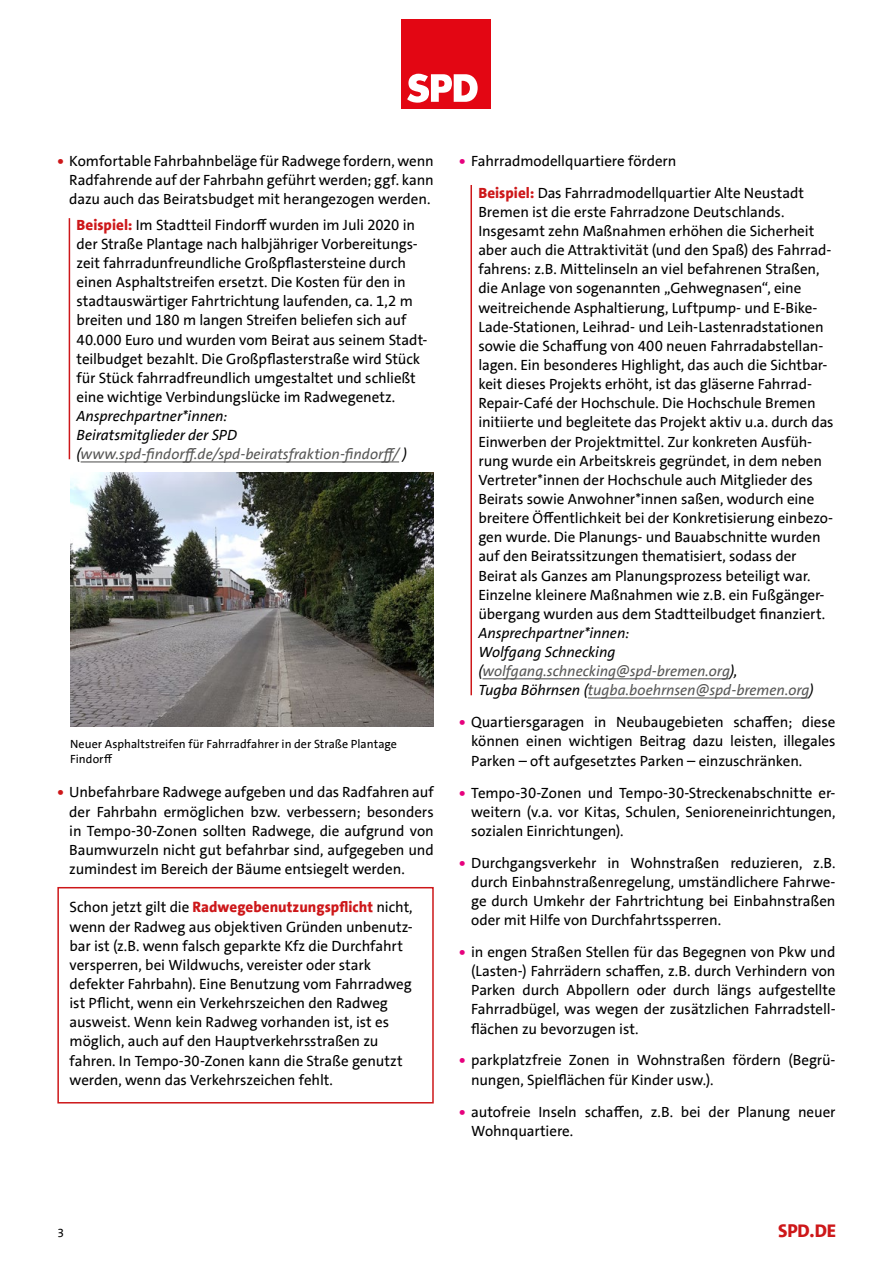
<style>
.page{position:relative;width:893px;height:1263px;background:#fff}
.page>*{position:absolute;margin:0;border:0;box-sizing:border-box;transform-origin:0 0}
.t1{font:800 18.6px "SPD The Sans";color:#cd1719}
.t2{font:15px/19.2px "SPD The Sans";letter-spacing:-.005em;color:#000;text-align:justify}
.t3{font:italic 15px/19.2px "SPD The Sans";letter-spacing:-.005em;color:#575756}
.t4{font:12px/15px "SPD The Sans";letter-spacing:.005em;color:#000}
.s1{font-weight:800;color:#cd1719}
.s2{color:#000}
.s3{font-weight:800;color:#e6007d}
</style>
<div class="page">
<div style="left:402px;top:19px;width:89px;height:89px;background:#e30613"></div>
<svg style="left:407px;top:74px;width:71px;height:29px"></svg>
<hr style="left:81px;top:461px;width:318px;height:1px;background:#575756">
<img style="left:70px;top:472px;width:364px;height:254px">
<hr style="left:482px;top:678px;width:248px;height:1px;background:#575756">
<hr style="left:588px;top:697px;width:221px;height:1px;background:#575756">
<div style="left:57px;top:887px;width:377px;height:216px;border:2px solid #cd1719"></div>
<hr style="left:69px;top:218px;width:1px;height:241px;background:#cd1719">
<hr style="left:470px;top:185px;width:2px;height:510px;background:#cd1719">
<p class="t2" style="left:69px;top:151px;width:366px;text-indent:-12px"><span class="s1">•</span> Komfortable Fahrbahnbeläge für Radwege fordern, wenn Radfahrende auf der Fahrbahn geführt werden; ggf. kann dazu auch das Beiratsbudget mit herangezogen werden.</p>
<p class="t2" style="left:77px;top:215px;width:352px;text-align:left"><span class="s1">Beispiel:</span> Im Stadtteil Findorff wurden im Juli 2020 in der Straße Plantage nach halbjähriger Vorbereitungs&shy;zeit fahrradunfreundliche Großpflastersteine durch einen Asphaltstreifen ersetzt. Die Kosten für den in stadtauswärtiger Fahrtrichtung laufenden, ca. 1,2 m breiten und 180 m langen Streifen beliefen sich auf 40.000 Euro und wurden vom Beirat aus seinem Stadt&shy;teilbudget bezahlt. Die Großpflasterstraße wird Stück für Stück fahrradfreundlich umgestaltet und schließt eine wichtige Verbindungslücke im Radwegenetz.</p>
<p class="t3" style="left:77px;top:406px;width:332px"><span class="s2">Ansprechpartner*innen:<br>Beiratsmitglieder der SPD (</span>www.spd-findorff.de/spd-beiratsfraktion-findorff/ <span class="s2">)</span></p>
<p class="t4" style="left:70px;top:736px;width:328px">Neuer Asphaltstreifen für Fahrradfahrer in der Straße Plantage<br>Findorff</p>
<p class="t2" style="left:69px;top:783px;width:366px;text-indent:-12px"><span class="s1">•</span> Unbefahrbare Radwege aufgeben und das Radfahren auf der Fahrbahn ermöglichen bzw. verbessern; besonders in Tempo-30-Zonen sollten Radwege, die aufgrund von Baumwurzeln nicht gut befahrbar sind, aufgegeben und zumindest im Bereich der Bäume entsiegelt werden.</p>
<p class="t2" style="left:70px;top:898px;width:345px;text-align:left">Schon jetzt gilt die <span class="s1">Radwegebenutzungspflicht</span> nicht, wenn der Radweg aus objektiven Gründen unbenutz&shy;bar ist (z.B. wenn falsch geparkte Kfz die Durchfahrt versperren, bei Wildwuchs, vereister oder stark defekter Fahrbahn). Eine Benutzung vom Fahrradweg ist Pflicht, wenn ein Verkehrszeichen den Radweg ausweist. Wenn kein Radweg vorhanden ist, ist es möglich, auch auf den Hauptverkehrsstraßen zu fahren. In Tempo-30-Zonen kann die Straße genutzt werden, wenn das Verkehrszeichen fehlt.</p>
<p class="t2" style="left:478px;top:145px;width:327px;line-height:32px;text-indent:-19px"><span class="s3">•</span> Fahrradmodellquartiere fördern<br><span class="s1">Beispiel:</span> Das Fahrradmodellquartier Alte Neustadt</p>
<p class="t2" style="left:478px;top:202px;width:357px;text-align:left">Bremen ist die erste Fahrradzone Deutschlands.<br>Insgesamt zehn Maßnahmen erhöhen die Sicherheit aber auch die Attraktivität (und den Spaß) des Fahrrad&shy;fahrens: z.B. Mittelinseln an viel befahrenen Straßen, die Anlage von sogenannten „Gehwegnasen“, eine weitreichende Asphaltierung, Luftpump- und E-Bike-Lade-Stationen, Leihrad- und Leih-Lastenradstationen sowie die Schaffung von 400 neuen Fahrradabstellan&shy;lagen. Ein besonderes Highlight, das auch die Sichtbar&shy;keit dieses Projekts erhöht, ist das gläserne Fahrrad-Repair-Café der Hochschule. Die Hochschule Bremen initiierte und begleitete das Projekt aktiv u.a. durch das Einwerben der Projektmittel. Zur konkreten Ausfüh&shy;rung wurde ein Arbeitskreis gegründet, in dem neben Vertreter*innen der Hochschule auch Mitglieder des Beirats sowie Anwohner*innen saßen, wodurch eine breitere Öffentlichkeit bei der Konkretisierung einbezo&shy;gen wurde. Die Planungs- und Bauabschnitte wurden auf den Beiratssitzungen thematisiert, sodass der Beirat als Ganzes am Planungsprozess beteiligt war.<br>Einzelne kleinere Maßnahmen wie z.B. ein Fußgänger&shy;übergang wurden aus dem Stadtteilbudget finanziert.</p>
<p class="t3" style="left:478px;top:623px;width:337px"><span class="s2">Ansprechpartner*innen:<br>Wolfgang Schnecking (</span>wolfgang.schnecking@spd-bremen.org<span class="s2">),<br>Tugba Böhrnsen (</span>tugba.boehrnsen@spd-bremen.org<span class="s2">)</span></p>
<p class="t2" style="left:471px;top:713px;width:366px;text-indent:-12px"><span class="s3">•</span> Quartiersgaragen in Neubaugebieten schaffen; diese können einen wichtigen Beitrag dazu leisten, illegales Parken – oft aufgesetztes Parken – einzuschränken.</p>
<p class="t2" style="left:471px;top:783px;width:366px;text-indent:-12px"><span class="s3">•</span> Tempo-30-Zonen und Tempo-30-Streckenabschnitte er&shy;weitern (v.a. vor Kitas, Schulen, Senioreneinrichtungen, sozialen Einrichtungen).</p>
<p class="t2" style="left:471px;top:853px;width:366px;text-indent:-12px"><span class="s3">•</span> Durchgangsverkehr in Wohnstraßen reduzieren, z.B. durch Einbahnstraßenregelung, umständlichere Fahrwe&shy;ge durch Umkehr der Fahrtrichtung bei Einbahnstraßen oder mit Hilfe von Durchfahrtssperren.</p>
<p class="t2" style="left:471px;top:942px;width:366px;text-indent:-12px"><span class="s3">•</span> in engen Straßen Stellen für das Begegnen von Pkw und (Lasten-) Fahrrädern schaffen, z.B. durch Verhindern von Parken durch Abpollern oder durch längs aufgestellte Fahrradbügel, was wegen der zusätzlichen Fahrradstell&shy;flächen zu bevorzugen ist.</p>
<p class="t2" style="left:471px;top:1051px;width:366px;text-indent:-12px"><span class="s3">•</span> parkplatzfreie Zonen in Wohnstraßen fördern (Begrü&shy;nungen, Spielflächen für Kinder usw.).</p>
<p class="t2" style="left:471px;top:1102px;width:366px;text-indent:-12px"><span class="s3">•</span> autofreie Inseln schaffen, z.B. bei der Planung neuer<br>Wohnquartiere.</p>
<p class="t4" style="left:57px;top:1225px;width:8px">3</p>
<p class="t1" style="left:778px;top:1219px;width:60px">SPD.DE</p>
</div>
